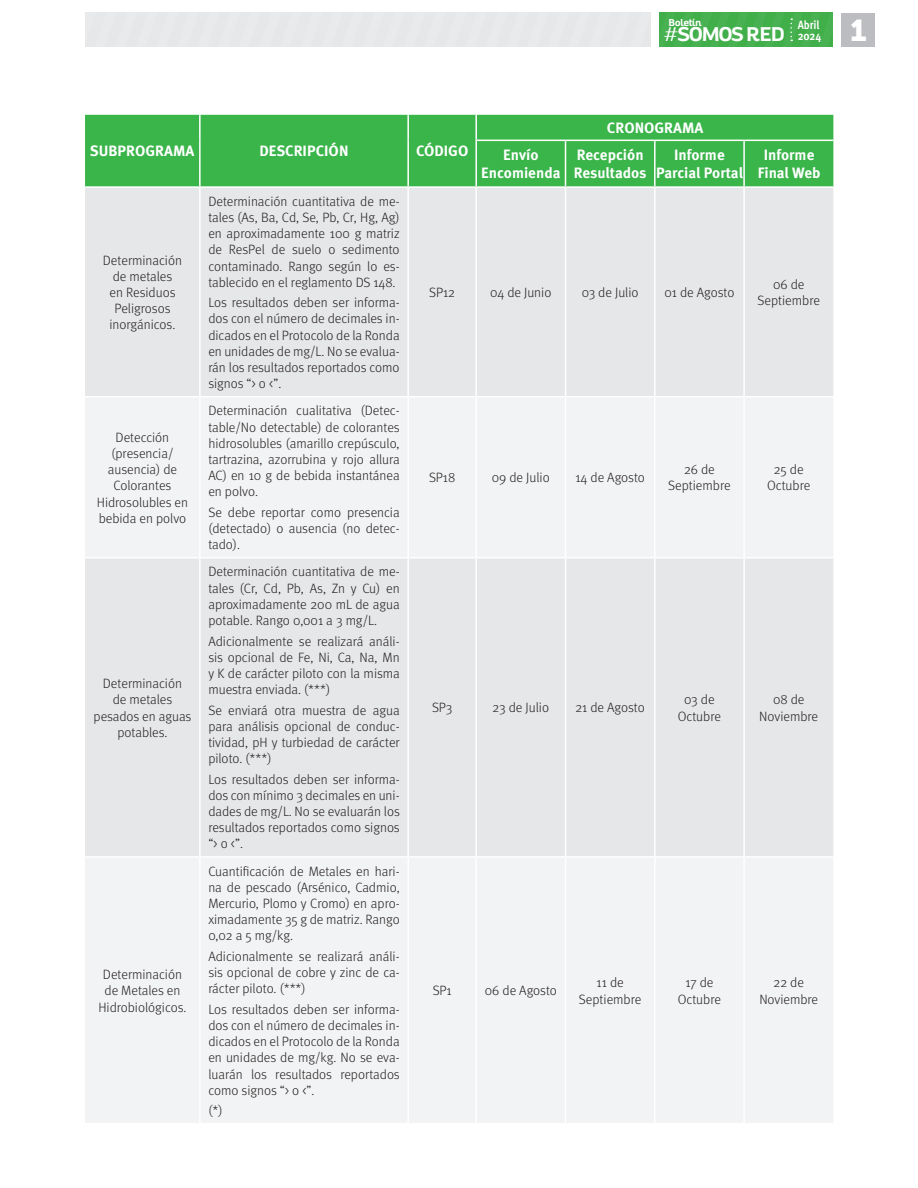
<style>
.page{position:relative;width:918px;height:1188px;background:#fff}
.page>*{position:absolute;margin:0;border:0;box-sizing:border-box;transform-origin:0 0}
.t1{font:30px "Museo Sans 900";color:#fff}
.t2{font:700 19.2px "Altair";letter-spacing:-.04em;color:#fff}
.t3{font:700 15px/18px "Meta Pro";color:#fff;text-align:center}
.t4{font:300 13.5px/16.2px "Meta Pro";color:#231f20;text-align:center}
.t5{font:700 condensed 12px/10.5px "Meta Pro";color:#fff}
.t6{font:700 9.6px "Altair";color:#fff}
.s1{font-weight:300}
</style>
<div class="page">
<div style="left:659px;top:13px;width:174px;height:34px;background:#42af4b"></div>
<div style="left:85px;top:13px;width:566px;height:34px;background:#e6e7e9"></div>
<div style="left:841px;top:13px;width:34px;height:34px;background:#bcbdc0"></div>
<div style="left:85px;top:115px;width:748px;height:71px;background:#3ab54a"></div>
<div style="left:85px;top:188px;width:748px;height:208px;background:#e6e7e9"></div>
<svg style="left:85px;top:398px;width:748px;height:725px;fill:#f2f3f4"></svg>
<hr style="left:199px;top:115px;width:2px;height:25px;background:#fff">
<hr style="left:407px;top:115px;width:2px;height:25px;background:#fff">
<hr style="left:475px;top:115px;width:2px;height:25px;background:#fff">
<hr style="left:199px;top:140px;width:2px;height:46px;background:#fff">
<hr style="left:407px;top:140px;width:2px;height:46px;background:#fff">
<hr style="left:475px;top:140px;width:91px;height:1px;background:#fff">
<hr style="left:475px;top:141px;width:2px;height:45px;background:#fff">
<hr style="left:566px;top:140px;width:89px;height:1px;background:#fff">
<hr style="left:565px;top:141px;width:1px;height:45px;background:#fff">
<hr style="left:655px;top:140px;width:89px;height:1px;background:#fff">
<hr style="left:654px;top:141px;width:2px;height:45px;background:#fff">
<hr style="left:744px;top:140px;width:89px;height:1px;background:#fff">
<hr style="left:743px;top:141px;width:2px;height:45px;background:#fff">
<hr style="left:199px;top:188px;width:2px;height:208px;background:#fff">
<hr style="left:407px;top:188px;width:2px;height:208px;background:#fff">
<hr style="left:475px;top:188px;width:2px;height:208px;background:#fff">
<hr style="left:565px;top:188px;width:1px;height:208px;background:#fff">
<hr style="left:654px;top:188px;width:2px;height:208px;background:#fff">
<hr style="left:743px;top:188px;width:2px;height:208px;background:#fff">
<hr style="left:199px;top:397px;width:2px;height:160px;background:#fff">
<hr style="left:407px;top:397px;width:2px;height:160px;background:#fff">
<hr style="left:475px;top:397px;width:2px;height:160px;background:#fff">
<hr style="left:565px;top:397px;width:1px;height:160px;background:#fff">
<hr style="left:654px;top:397px;width:2px;height:160px;background:#fff">
<hr style="left:743px;top:397px;width:2px;height:160px;background:#fff">
<hr style="left:85px;top:557px;width:115px;height:2px;background:#fff">
<hr style="left:200px;top:557px;width:208px;height:2px;background:#fff">
<hr style="left:199px;top:559px;width:2px;height:297px;background:#fff">
<hr style="left:408px;top:557px;width:68px;height:2px;background:#fff">
<hr style="left:407px;top:559px;width:2px;height:297px;background:#fff">
<hr style="left:476px;top:557px;width:90px;height:2px;background:#fff">
<hr style="left:475px;top:559px;width:2px;height:297px;background:#fff">
<hr style="left:566px;top:557px;width:89px;height:2px;background:#fff">
<hr style="left:565px;top:559px;width:1px;height:297px;background:#fff">
<hr style="left:655px;top:557px;width:89px;height:2px;background:#fff">
<hr style="left:654px;top:559px;width:2px;height:297px;background:#fff">
<hr style="left:744px;top:557px;width:89px;height:2px;background:#fff">
<hr style="left:743px;top:559px;width:2px;height:297px;background:#fff">
<hr style="left:85px;top:856px;width:115px;height:2px;background:#fff">
<hr style="left:200px;top:856px;width:208px;height:2px;background:#fff">
<hr style="left:199px;top:858px;width:2px;height:265px;background:#fff">
<hr style="left:408px;top:856px;width:68px;height:2px;background:#fff">
<hr style="left:407px;top:858px;width:2px;height:265px;background:#fff">
<hr style="left:476px;top:856px;width:90px;height:2px;background:#fff">
<hr style="left:475px;top:858px;width:2px;height:265px;background:#fff">
<hr style="left:566px;top:856px;width:89px;height:2px;background:#fff">
<hr style="left:565px;top:858px;width:1px;height:265px;background:#fff">
<hr style="left:655px;top:856px;width:89px;height:2px;background:#fff">
<hr style="left:654px;top:858px;width:2px;height:265px;background:#fff">
<hr style="left:744px;top:856px;width:89px;height:2px;background:#fff">
<hr style="left:743px;top:858px;width:2px;height:265px;background:#fff">
<p class="t6" style="left:669px;top:16px;width:34px">Boletín</p>
<h2 class="t2" style="left:663px;top:22px;width:123px"><span class="s1">#</span>SOMOS RED</h2>
<h1 class="t1" style="left:850px;top:13px;width:18px">1</h1>
<p class="t5" style="left:798px;top:19px;width:25px">Abril<br>2024</p>
<p class="t3" style="left:90px;top:141px;width:106px">SUBPROGRAMA</p>
<p class="t3" style="left:260px;top:141px;width:90px">DESCRIPCIÓN</p>
<p class="t3" style="left:416px;top:141px;width:54px">CÓDIGO</p>
<p class="t3" style="left:607px;top:118px;width:98px">CRONOGRAMA</p>
<p class="t3" style="left:481px;top:145px;width:81px">Envío<br>Encomienda</p>
<p class="t3" style="left:574px;top:145px;width:74px;text-align:left">Recepción<br>Resultados</p>
<p class="t3" style="left:656px;top:145px;width:89px">Informe<br>Parcial Portal</p>
<p class="t3" style="left:758px;top:145px;width:64px">Informe<br>Final Web</p>
<p class="t4" style="left:103px;top:251px;width:81px">Determinación de metales<br>en Residuos<br>Peligrosos inorgánicos.</p>
<p class="t4" style="left:97px;top:428px;width:93px">Detección (presencia/ ausencia) de<br>Colorantes<br>Hidrosolubles en bebida en polvo</p>
<p class="t4" style="left:94px;top:675px;width:99px">Determinación<br>de metales pesados en aguas potables.</p>
<p class="t4" style="left:98px;top:966px;width:90px">Determinación de Metales en<br>Hidrobiológicos.</p>
<p class="t4" style="left:208px;top:192px;width:193px;text-align:justify">Determinación cuantitativa de me&shy;tales (As, Ba, Cd, Se, Pb, Cr, Hg, Ag) en aproximadamente 100 g matriz de ResPel de suelo o sedimento contaminado. Rango según lo es&shy;tablecido en el reglamento DS 148.</p>
<p class="t4" style="left:208px;top:294px;width:193px;text-align:justify">Los resultados deben ser informa&shy;dos con el número de decimales in&shy;dicados en el Protocolo de la Ronda en unidades de mg/L. No se evalua&shy;rán los resultados reportados como signos “&gt; o &lt;”.</p>
<p class="t4" style="left:208px;top:402px;width:193px;text-align:justify">Determinación cualitativa (Detec&shy;table/No detectable) de colorantes hidrosolubles (amarillo crepúsculo, tartrazina, azorrubina y rojo allura AC) en 10 g de bebida instantánea en polvo.</p>
<p class="t4" style="left:208px;top:503px;width:193px;text-align:justify">Se debe reportar como presencia (detectado) o ausencia (no detec&shy;tado).</p>
<p class="t4" style="left:208px;top:563px;width:193px;text-align:justify">Determinación cuantitativa de me&shy;tales (Cr, Cd, Pb, As, Zn y Cu) en aproximadamente 200 mL de agua potable. Rango 0,001 a 3 mg/L.</p>
<p class="t4" style="left:208px;top:632px;width:193px;text-align:justify">Adicionalmente se realizará análi&shy;sis opcional de Fe, Ni, Ca, Na, Mn y K de carácter piloto con la misma muestra enviada. (***)</p>
<p class="t4" style="left:208px;top:701px;width:193px;text-align:justify">Se enviará otra muestra de agua para análisis opcional de conduc&shy;tividad, pH y turbiedad de carácter piloto. (***)</p>
<p class="t4" style="left:208px;top:770px;width:193px;text-align:justify">Los resultados deben ser informa&shy;dos con mínimo 3 decimales en uni&shy;dades de mg/L. No se evaluarán los resultados reportados como signos “&gt; o &lt;”.</p>
<p class="t4" style="left:208px;top:862px;width:193px;text-align:justify">Cuantificación de Metales en hari&shy;na de pescado (Arsénico, Cadmio, Mercurio, Plomo y Cromo) en apro&shy;ximadamente 35 g de matriz. Rango 0,02 a 5 mg/kg.</p>
<p class="t4" style="left:208px;top:947px;width:193px;text-align:justify">Adicionalmente se realizará análi&shy;sis opcional de cobre y zinc de ca&shy;rácter piloto. (***)</p>
<p class="t4" style="left:208px;top:1000px;width:193px;text-align:justify">Los resultados deben ser informa&shy;dos con el número de decimales in&shy;dicados en el Protocolo de la Ronda en unidades de mg/kg. No se eva&shy;luarán los resultados reportados como signos “&gt; o &lt;”.</p>
<p class="t4" style="left:208px;top:1102px;width:16px">(*)</p>
<p class="t4" style="left:429px;top:284px;width:27px">SP12</p>
<p class="t4" style="left:490px;top:284px;width:63px">04 de Junio</p>
<p class="t4" style="left:582px;top:284px;width:58px">03 de Julio</p>
<p class="t4" style="left:664px;top:284px;width:72px">01 de Agosto</p>
<p class="t4" style="left:757px;top:275px;width:64px">06 de<br>Septiembre</p>
<p class="t4" style="left:429px;top:469px;width:28px">SP18</p>
<p class="t4" style="left:492px;top:469px;width:59px">09 de Julio</p>
<p class="t4" style="left:575px;top:469px;width:71px">14 de Agosto</p>
<p class="t4" style="left:668px;top:461px;width:64px">26 de<br>Septiembre</p>
<p class="t4" style="left:767px;top:461px;width:45px">25 de<br>Octubre</p>
<p class="t4" style="left:432px;top:699px;width:22px">SP3</p>
<p class="t4" style="left:493px;top:699px;width:58px">23 de Julio</p>
<p class="t4" style="left:576px;top:699px;width:71px">21 de Agosto</p>
<p class="t4" style="left:678px;top:691px;width:45px">03 de<br>Octubre</p>
<p class="t4" style="left:759px;top:691px;width:60px">08 de<br>Noviembre</p>
<p class="t4" style="left:433px;top:982px;width:21px">SP1</p>
<p class="t4" style="left:485px;top:982px;width:74px">06 de Agosto</p>
<p class="t4" style="left:579px;top:974px;width:64px">11 de<br>Septiembre</p>
<p class="t4" style="left:678px;top:974px;width:45px">17 de<br>Octubre</p>
<p class="t4" style="left:759px;top:974px;width:60px">22 de<br>Noviembre</p>
</div>
